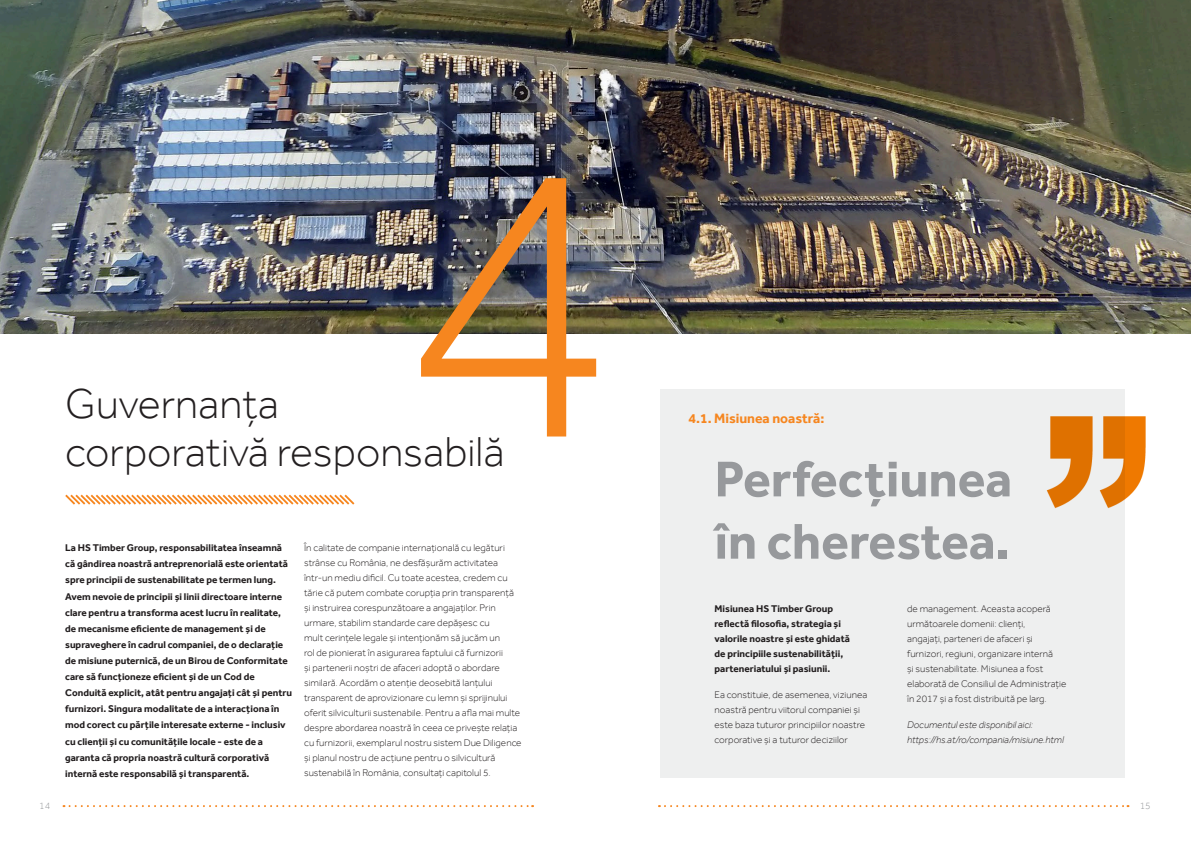
<style>
.page{position:relative;width:1191px;height:842px;background:#fff}
.page>*{position:absolute;margin:0;border:0;box-sizing:border-box;transform-origin:0 0}
.Numar_capitol{font:300 410px "Effra";color:#f6861f}
.Numar_capitol-2{font:700 51.9px/62.3px "Effra";color:#97999c}
.Titlu{font:300 43px/48px "Effra";color:#231f20}
.Subtitlu{font:700 14px "Effra";color:#f6861f}
.t1{font:300 10px/15px "Effra";color:#231f20}
.t2{font:700 10px/16.1px "Effra";color:#231f20}
.t3{font:italic 300 10px/15px "Effra";color:#231f20}
.t4{font:300 10px "Effra";color:#97999c}
</style>
<div class="page">
<svg style="left:63px;top:805px;width:470px;height:2px"></svg>
<svg style="left:659px;top:805px;width:469px;height:2px"></svg>
<div style="left:660px;top:390px;width:465px;height:388px;background:#eeefef"></div>
<img style="left:1046px;top:416px;width:100px;height:93px">
<img style="left:0;top:0;width:1191px;height:334px">
<svg style="left:65px;top:494px;width:290px;height:11px"></svg>
<p class="Numar_capitol" style="left:395px;top:55px;width:225px">4</p>
<p class="Titlu" style="left:65px;top:380px;width:441px">Guvernanța<br>corporativă responsabilă</p>
<p class="t2" style="left:65px;top:540px;width:228px">La HS Timber Group, responsabilitatea înseamnă că gândirea noastră antreprenorială este orientată spre principii de sustenabilitate pe termen lung.<br>Avem nevoie de principii și linii directoare interne clare pentru a transforma acest lucru în realitate, de mecanisme eficiente de management și de supraveghere în cadrul companiei, de o declarație de misiune puternică, de un Birou de Conformitate care să funcționeze eficient și de un Cod de Conduită explicit, atât pentru angajați cât și pentru furnizori. Singura modalitate de a interacționa în mod corect cu părțile interesate externe - inclusiv cu clienții și cu comunitățile locale - este de a garanta că propria noastră cultură corporativă internă este responsabilă și transparentă.</p>
<p class="t1" style="left:304px;top:540px;width:219px">În calitate de companie internațională cu legături strânse cu România, ne desfășurăm activitatea într-un mediu dificil. Cu toate acestea, credem cu tărie că putem combate corupția prin transparență și instruirea corespunzătoare a angajaților. Prin urmare, stabilim standarde care depășesc cu<br>mult cerințele legale și intenționăm să jucăm un<br>rol de pionierat în asigurarea faptului că furnizorii<br>și partenerii noștri de afaceri adoptă o abordare similară. Acordăm o atenție deosebită lanțului transparent de aprovizionare cu lemn și sprijinului oferit silviculturii sustenabile. Pentru a afla mai multe despre abordarea noastră în ceea ce privește relația cu furnizorii, exemplarul nostru sistem Due Diligence și planul nostru de acțiune pentru o silvicultură sustenabilă în România, consultați capitolul 5.</p>
<p class="Subtitlu" style="left:688px;top:410px;width:137px">4.1. Misiunea noastră:</p>
<p class="Numar_capitol-2" style="left:714px;top:447px;width:299px">Perfecțiunea în cherestea.</p>
<p class="t2" style="left:714px;top:601px;width:137px;line-height:15px">Misiunea HS Timber Group reflectă filosofia, strategia și valorile noastre și este ghidată de principiile sustenabilității, parteneriatului și pasiunii.</p>
<p class="t1" style="left:714px;top:687px;width:154px">Ea constituie, de asemenea, viziunea noastră pentru viitorul companiei și este baza tuturor principiilor noastre corporative și a tuturor deciziilor</p>
<p class="t1" style="left:907px;top:601px;width:161px">de management. Aceasta acoperă următoarele domenii: clienți,<br>angajați, parteneri de afaceri și furnizori, regiuni, organizare internă<br>și sustenabilitate. Misiunea a fost elaborată de Consiliul de Administrație în 2017 și a fost distribuită pe larg.</p>
<p class="t3" style="left:907px;top:717px;width:158px">Documentul este disponibil aici: https://hs.at/ro/compania/misiune.html</p>
<p class="t4" style="left:39px;top:800px;width:12px">14</p>
<p class="t4" style="left:1139px;top:800px;width:12px">15</p>
</div>
